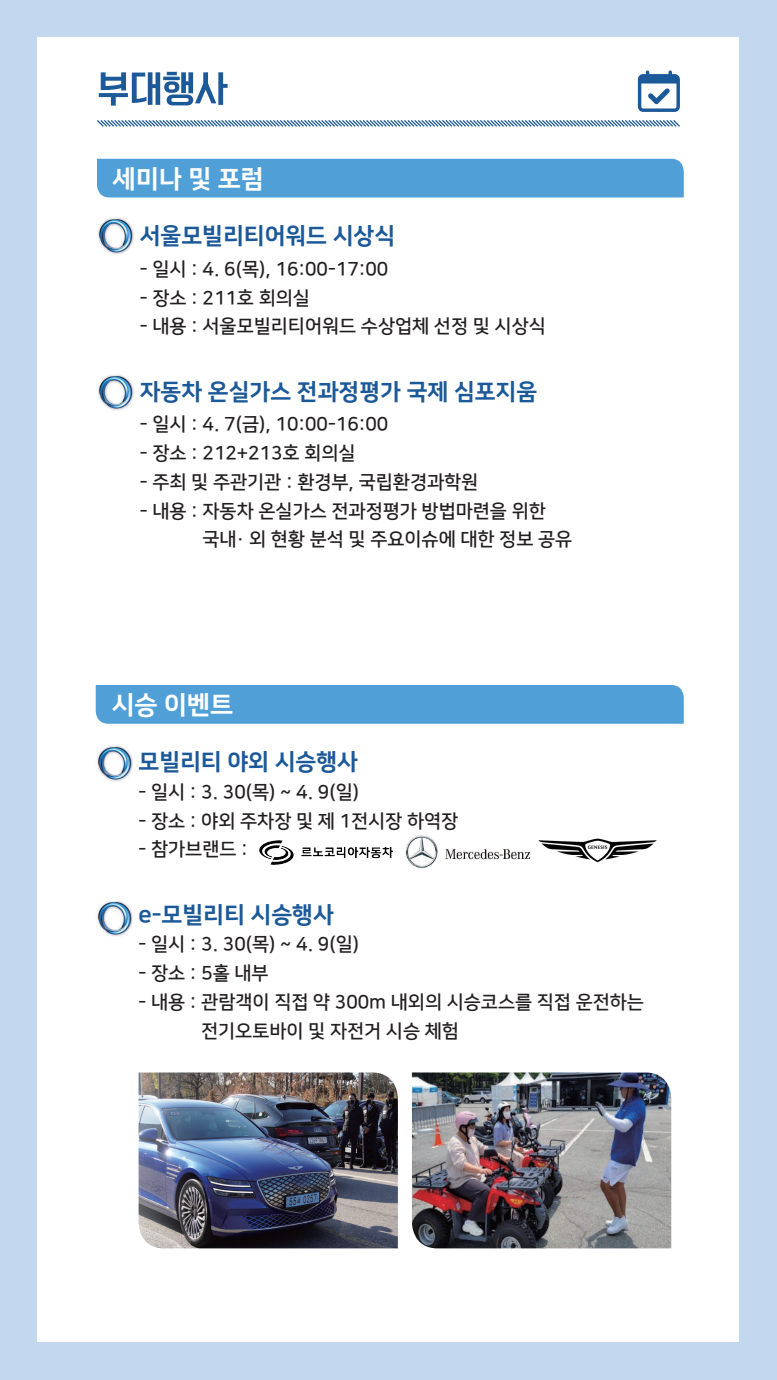
<style>
.page{position:relative;width:777px;height:1380px;background:#fff}
.page>*{position:absolute;margin:0;border:0;box-sizing:border-box;transform-origin:0 0}
.t1{font:25.38px "Nanum Square EB";color:#fff}
.t2{font:22.88px "Nanum Square EB";color:#1c5999}
.t3{font:18.75px/28.8px "Nanum Square B";color:#231f20}
</style>
<div class="page">
<div style="left:0;top:0;width:776px;height:1380px;background:#c3d8ef"></div>
<div style="left:38px;top:38px;width:701px;height:1304px;background:#fff"></div>
<svg style="left:97px;top:120px;width:583px;height:7px"></svg>
<svg style="left:99px;top:72px;width:128px;height:34px"></svg>
<div style="left:97px;top:159px;width:586px;height:39px;background:#519fd7"></div>
<svg style="left:637px;top:70px;width:42px;height:42px"></svg>
<div style="left:96px;top:685px;width:587px;height:39px;background:#519fd7"></div>
<img style="left:412px;top:1072px;width:259px;height:176px">
<img style="left:138px;top:1072px;width:260px;height:176px">
<img style="left:259px;top:840px;width:133px;height:24px">
<img style="left:405px;top:835px;width:126px;height:33px">
<img style="left:538px;top:838px;width:119px;height:25px">
<img style="left:97px;top:746px;width:36px;height:36px">
<img style="left:97px;top:901px;width:36px;height:35px">
<img style="left:98px;top:218px;width:36px;height:36px">
<img style="left:98px;top:375px;width:36px;height:36px">
<h1 class="t1" style="left:113px;top:165px;width:153px">세미나 및 포럼</h1>
<p class="t2" style="left:140px;top:223px;width:257px">서울모빌리티어워드 시상식</p>
<p class="t3" style="left:140px;top:255px;width:250px">- 일시 : 4. 6(목), 16:00-17:00</p>
<p class="t3" style="left:140px;top:284px;width:171px">- 장소 : 211호 회의실</p>
<p class="t3" style="left:140px;top:312px;width:407px">- 내용 : 서울모빌리티어워드 수상업체 선정 및 시상식</p>
<p class="t2" style="left:140px;top:379px;width:399px">자동차 온실가스 전과정평가 국제 심포지움</p>
<p class="t3" style="left:140px;top:410px;width:250px">- 일시 : 4. 7(금), 10:00-16:00</p>
<p class="t3" style="left:140px;top:439px;width:217px">- 장소 : 212+213호 회의실</p>
<p class="t3" style="left:140px;top:468px;width:340px">- 주최 및 주관기관 : 환경부, 국립환경과학원</p>
<p class="t3" style="left:202px;top:497px;width:371px;text-indent:-62px">- 내용 : 자동차 온실가스 전과정평가 방법마련을 위한 국내· 외 현황 분석 및 주요이슈에 대한 정보 공유</p>
<h1 class="t1" style="left:111px;top:691px;width:123px">시승 이벤트</h1>
<p class="t2" style="left:138px;top:749px;width:221px">모빌리티 야외 시승행사</p>
<p class="t3" style="left:138px;top:778px;width:222px">- 일시 : 3. 30(목) ~ 4. 9(일)</p>
<p class="t3" style="left:138px;top:807px;width:321px">- 장소 : 야외 주차장 및 제 1전시장 하역장</p>
<p class="t3" style="left:138px;top:835px;width:111px">- 참가브랜드 :</p>
<p class="t2" style="left:138px;top:902px;width:197px">e-모빌리티 시승행사</p>
<p class="t3" style="left:138px;top:930px;width:222px">- 일시 : 3. 30(목) ~ 4. 9(일) -장소:5홀내부</p>
<p class="t3" style="left:201px;top:988px;width:444px;text-indent:-62px">- 내용 : 관람객이 직접 약 300m 내외의 시승코스를 직접 운전하는 전기오토바이 및 자전거 시승 체험</p>
</div>
